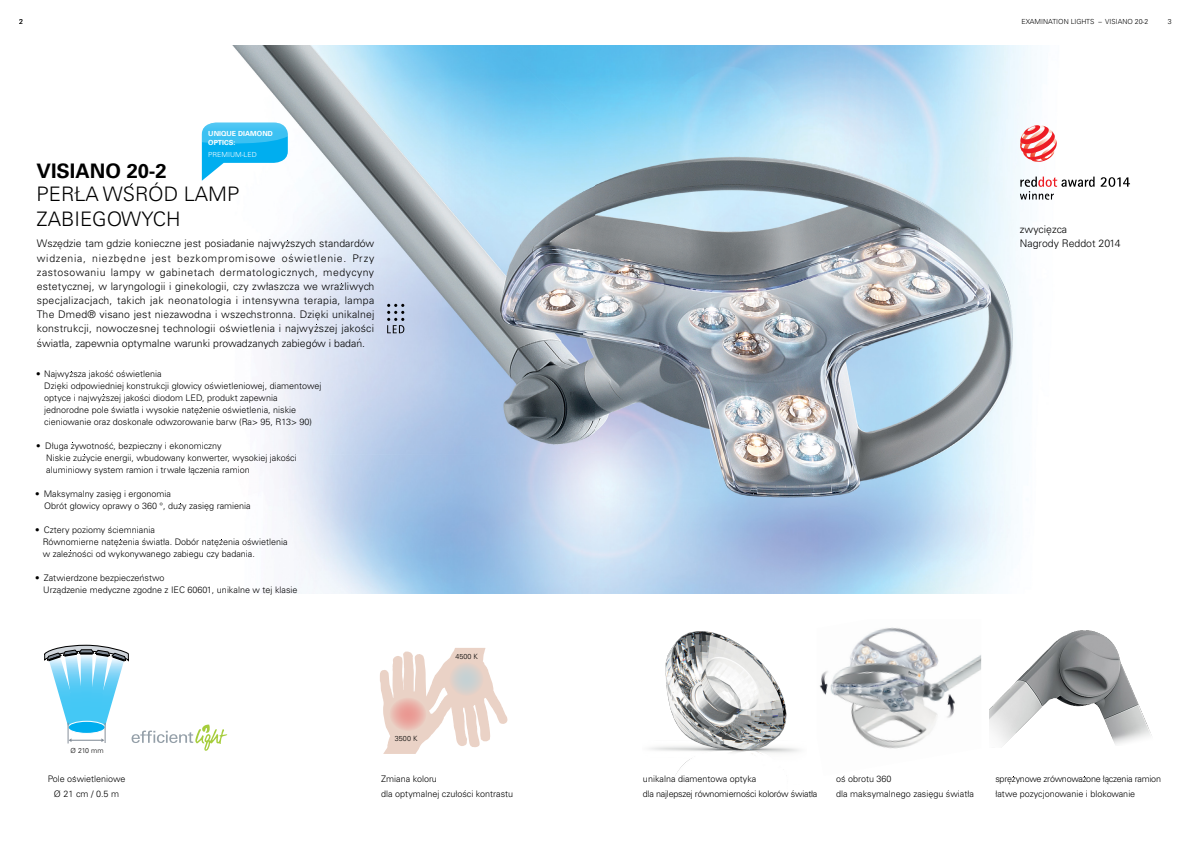
<style>
.page{position:relative;width:1191px;height:842px;background:#fff}
.page>*{position:absolute;margin:0;border:0;box-sizing:border-box;transform-origin:0 0}
.t1{font:300 20px/24.8px "Univers LT Std";color:#000}
.t2{font:700 20px "Univers LT Std";color:#000}
.t3{font:300 10.5px/14.2px "Univers LT Std";letter-spacing:.015em;color:#000;text-align:justify}
.t4{font:300 9px/12px "Univers LT Std";color:#000}
.t5{font:300 9px/14.2px "Univers LT Std";letter-spacing:-.025em;color:#000}
.t6{font:300 7.2px "Univers LT Std";color:#000}
.t7{font:300 7px "Univers LT Std";color:#000}
.t8{font:700 7px/8.5px "Univers LT Std";color:#fff}
.t9{font:300 7px "Univers LT Std";color:#fff}
</style>
<div class="page">
<svg style="left:380px;top:648px;width:127px;height:106px"></svg>
<svg style="left:449px;top:662px;width:34px;height:34px"></svg>
<svg style="left:389px;top:697px;width:37px;height:34px"></svg>
<svg style="left:44px;top:645px;width:183px;height:106px"></svg>
<img style="left:39px;top:45px;width:1056px;height:549px">
<svg style="left:202px;top:123px;width:86px;height:58px"></svg>
<svg style="left:387px;top:304px;width:29px;height:30px"></svg>
<img style="left:989px;top:630px;width:163px;height:116px">
<img style="left:819px;top:627px;width:162px;height:149px">
<svg style="left:1100px;top:177px;width:30px;height:10px"></svg>
<svg style="left:1020px;top:125px;width:36px;height:37px"></svg>
<svg style="left:1020px;top:177px;width:74px;height:23px"></svg>
<svg style="left:316px;top:318px;width:2px;height:7px"></svg>
<svg style="left:107px;top:370px;width:6px;height:2px"></svg>
<svg style="left:106px;top:442px;width:7px;height:2px"></svg>
<svg style="left:196px;top:407px;width:6px;height:8px"></svg>
<svg style="left:116px;top:539px;width:5px;height:8px"></svg>
<svg style="left:216px;top:539px;width:6px;height:8px"></svg>
<svg style="left:649px;top:631px;width:150px;height:160px"></svg>
<p class="t7" style="left:19px;top:17px;width:5px">2</p>
<p class="t8" style="left:208px;top:130px;width:66px">UNIQUE DIAMOND<br>OPTICS:</p>
<p class="t9" style="left:208px;top:151px;width:6px">PREMI</p>
<p class="t9" style="left:230px;top:151px;width:28px">UM-LED</p>
<h1 class="t2" style="left:37px;top:159px;width:132px">VISIANO 20-2</h1>
<h1 class="t1" style="left:37px;top:182px;width:204px">Perła wSród lamp zabiegowych</h1>
<p class="t3" style="left:37px;top:237px;width:339px">Wszedzie tam gdzie konieczne jest posiadanie najwyzszych standardów widzenia, niezbedne jest bezkompromisowe oswietlenie. Przy zastosowaniu lampy w gabinetach dermatologicznych, medycyny estetycznej, w laryngologii i ginekologii, czy zwłaszcza we wrazliwych specjalizacjach, takich jak neonatologia i intensywna terapia, lampa The Dmed® visano jest niezawodna i wszechstronna. Dzieki unikalnej konstrukcji, nowoczesnej technologii oswietlenia i najwyzszej jakosci swiatła, zapewnia optymalne warunki prowadzanych zabiegów i badan.</p>
<p class="t4" style="left:44px;top:368px;width:279px;text-indent:-8px">• Najwyzsza jakosc oswietlenia<br>Dzieki odpowiedniej konstrukcji głowicy oswietleniowej, diamentowej optyce i najwyzszej jakosci diodom LE D, produkt zapewnia jednorodne pole swiatła i wysokie natezenie oswietlenia, niskie cieniowanie oraz doskonałe odwzorowanie barw (Ra&gt; 95, R 13&gt; 90)</p>
<p class="t4" style="left:46px;top:440px;width:252px;text-indent:-10px">• Długa zywotnosc, bezpieczny i ekonomiczny<br>Niskie zuzycie energii, wbudowany konwerter, wysokiej jakosci aluminiowy system ramion i trwałe łaczenia ramion</p>
<p class="t4" style="left:44px;top:488px;width:208px;text-indent:-9px">• Maksymalny zasieg i ergonomia<br>Obrót głowicy oprawy o 360 °, duzy zasieg ramienia</p>
<p class="t4" style="left:43px;top:524px;width:246px;text-indent:-8px">• Cztery poziomy sciemniania<br>Równomierne natezenia swiatła. Dobór natezenia oswietlenia w zaleznosci od wykonywanego zabiegu czy badania.</p>
<p class="t4" style="left:43px;top:572px;width:134px;text-indent:-8px">• Zatwierdzone bezpieczenstwo<br>Urzadzenie medyczne zgodne z IEC</p>
<p class="t4" style="left:188px;top:584px;width:111px">60601, unikalne w tej klasie</p>
<p class="t7" style="left:71px;top:746px;width:34px">Ø 210 mm</p>
<p class="t4" style="left:48px;top:772px;width:79px;line-height:14.2px;text-align:center">Pole oswietleniowe<br>Ø 21 cm / 0.5 m</p>
<p class="t6" style="left:395px;top:734px;width:24px">3500 K</p>
<p class="t6" style="left:455px;top:652px;width:24px">4500 K</p>
<p class="t4" style="left:381px;top:772px;width:133px;line-height:14.2px">Zmiana koloru<br>dla optymalnej czułosci kontrastu</p>
<p class="t7" style="left:1021px;top:17px;width:14px">EXAMI</p>
<p class="t7" style="left:1043px;top:17px;width:107px">NATIO N LIGHTS – VI SIANO 20-2</p>
<p class="t7" style="left:1167px;top:17px;width:5px">3</p>
<p class="t3" style="left:1020px;top:222px;width:102px">zwyciezca<br>Nagrody Reddot 2014</p>
<p class="t5" style="left:643px;top:772px;width:176px">unikalna diamentowa optyka<br>dla najlepszej równomiernosci kolorów swiatła</p>
<p class="t4" style="left:836px;top:772px;width:139px;line-height:14.2px">os obrotu 360<br>dla maksymalnego zasiegu swiatła</p>
<p class="t4" style="left:995px;top:772px;width:151px">continuously dimmable using a rotary knob, ranging from 10 to 100%</p>
<p class="t4" style="left:995px;top:772px;width:167px;line-height:14.2px">sprezynowe zrównowazone łaczenia ramion łatwe pozycjonowanie i blokowanie</p>
</div>
